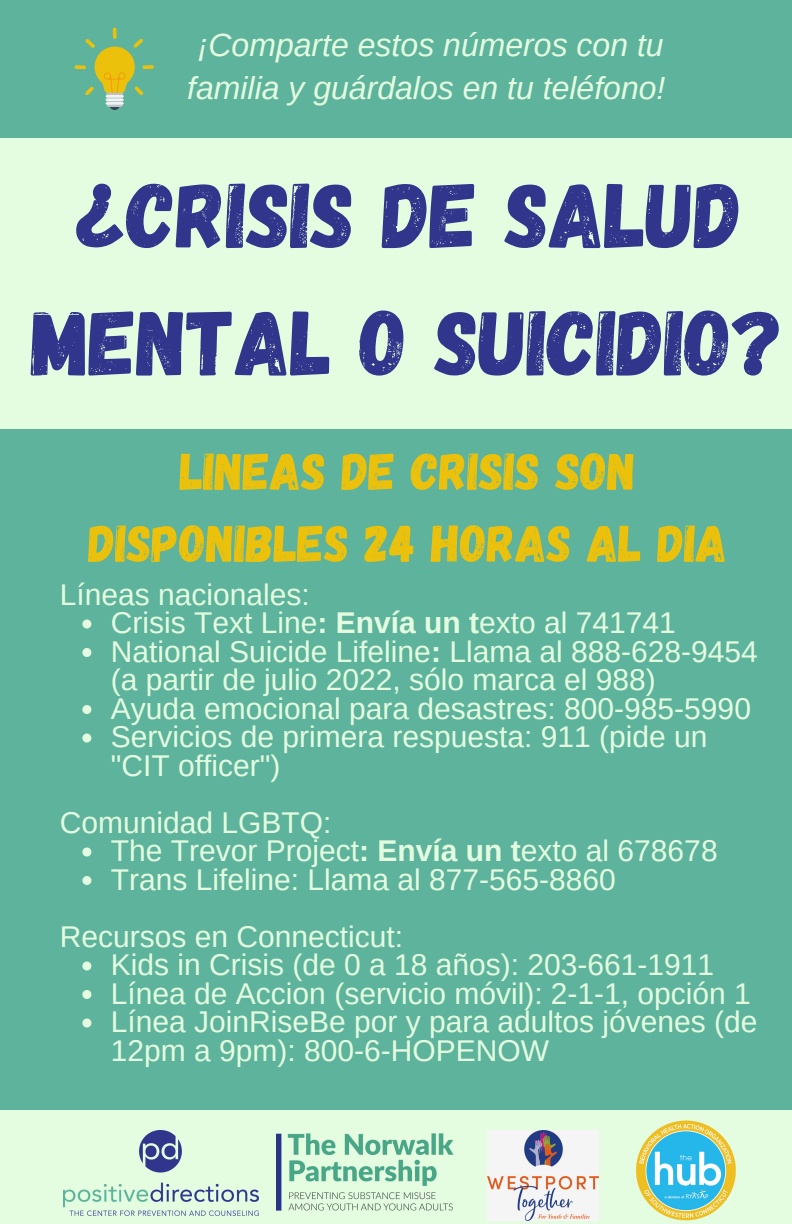
<style>
.page{position:relative;width:792px;height:1224px;background:#5db39b}
.page>*{position:absolute;margin:0;border:0;box-sizing:border-box;transform-origin:0 0}
.t1{font:92px/127.6px "Gagalin";color:#31358c;text-align:center}
.t2{font:52px/72px "Gagalin";color:#ecc10c;text-align:center}
.t3{font:italic 32px/43.6px "Arimo";color:#e4fde1;text-align:center}
.t4{font:30px/28.4px "Arimo";color:#e4fde1}
.s1{font-weight:700}
</style>
<div class="page">
<div style="left:0;top:1110px;width:792px;height:114px;background:#e4fde1"></div>
<div style="left:0;top:138px;width:792px;height:291px;background:#e4fde1"></div>
<div style="left:109px;top:99px;width:11px;height:11px;background:#32435b;border-radius:50%"></div>
<svg style="left:74px;top:28px;width:80px;height:79px"></svg>
<img style="left:63px;top:1130px;width:195px;height:86px">
<img style="left:277px;top:1133px;width:177px;height:78px">
<img style="left:488px;top:1130px;width:111px;height:90px">
<img style="left:636px;top:1120px;width:100px;height:101px">
<svg style="left:82px;top:620px;width:9px;height:9px"></svg>
<svg style="left:82px;top:648px;width:9px;height:9px"></svg>
<svg style="left:82px;top:705px;width:9px;height:9px"></svg>
<svg style="left:82px;top:734px;width:9px;height:9px"></svg>
<svg style="left:82px;top:848px;width:9px;height:9px"></svg>
<svg style="left:82px;top:876px;width:9px;height:9px"></svg>
<svg style="left:82px;top:962px;width:9px;height:9px"></svg>
<svg style="left:82px;top:990px;width:9px;height:9px"></svg>
<svg style="left:82px;top:1019px;width:9px;height:9px"></svg>
<p class="t3" style="left:187px;top:23px;width:480px">¡Comparte estos números con tu familia y guárdalos en tu teléfono!</p>
<p class="t1" style="left:32px;top:147px;width:754px">¿CRISIS DE SALUD<br>MENTAL O SUICIDIO?</p>
<p class="t2" style="left:89px;top:433px;width:640px">LINEAS DE CRISIS SON<br>DISPONIBLES 24 HORAS AL DIA</p>
<p class="t4" style="left:60px;top:580px;width:252px">Líneas nacionales:</p>
<p class="t4" style="left:111px;top:608px;width:567px">Crisis Text Line<span class="s1">: Envía un t</span>exto al 741741</p>
<p class="t4" style="left:111px;top:637px;width:648px">National Suicide Lifeline<span class="s1">:</span> Llama al 888-628-9454 (a partir de julio 2022, sólo marca el 988)</p>
<p class="t4" style="left:111px;top:694px;width:642px">Ayuda emocional para desastres: 800-985-5990</p>
<p class="t4" style="left:111px;top:722px;width:598px">Servicios de primera respuesta: 911 (pide un "CIT officer")</p>
<p class="t4" style="left:60px;top:808px;width:273px">Comunidad LGBTQ:</p>
<p class="t4" style="left:111px;top:836px;width:608px">The Trevor Project<span class="s1">: Envía un t</span>exto al 678678</p>
<p class="t4" style="left:111px;top:865px;width:507px">Trans Lifeline: Llama al 877-565-8860</p>
<p class="t4" style="left:60px;top:922px;width:345px">Recursos en Connecticut:</p>
<p class="t4" style="left:111px;top:950px;width:605px">Kids in Crisis (de 0 a 18 años): 203-661-1911</p>
<p class="t4" style="left:111px;top:979px;width:642px">Línea de Accion (servicio móvil): 2-1-1, opción 1</p>
<p class="t4" style="left:111px;top:1007px;width:648px">Línea JoinRiseBe por y para adultos jóvenes (de<br>12pm a 9pm): 800-6-HOPENOW</p>
</div>
